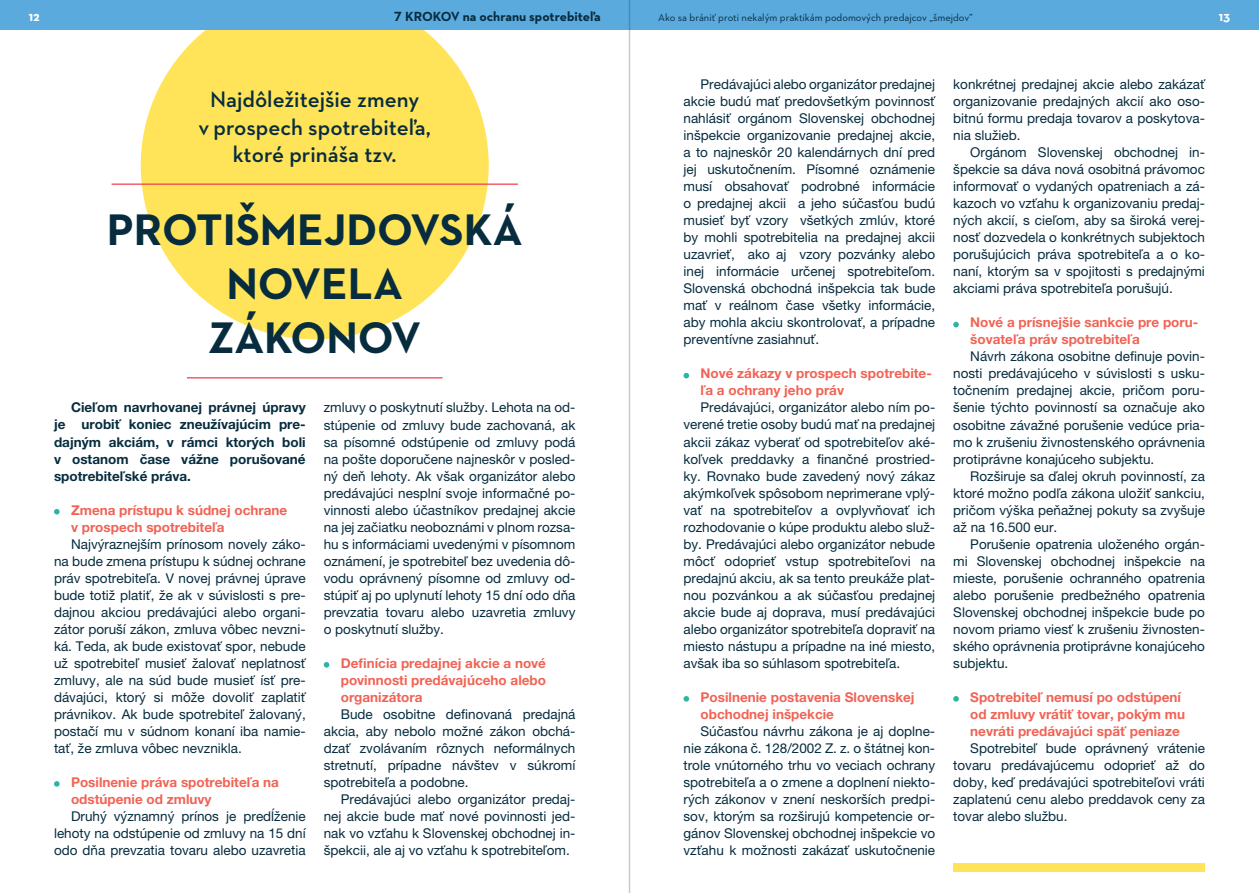
<style>
.page{position:relative;width:1259px;height:893px;background:#fff}
.page>*{position:absolute;margin:0;border:0;box-sizing:border-box;transform-origin:0 0}
.t1{font:700 45px/54px "Neutraface 2 Text";color:#062c3e;text-align:center}
.t2{font:600 22.8px/27.3px "Neutraface 2 Text";color:#062c3e;text-align:center}
.t3{font:13.5px/17px "Helvetica Neue LT Pro";color:#062c3e;text-align:justify}
.t4{font:700 13.5px/17px "Helvetica Neue LT Pro";color:#f16355}
.t5{font:700 13.5px/17px "Helvetica Neue LT Pro";color:#062c3e;text-align:justify}
.t6{font:700 13.5px "Neutraface 2 Text";color:#062c3e}
.t7{font:700 13.5px "Neutraface 2 Text";color:#fff}
.t8{font:10.5px "Neutraface 2 Text";color:#062c3e}
</style>
<div class="page">
<svg style="left:141px;top:30px;width:348px;height:309px;fill:#ffe459"></svg>
<div style="left:0;top:0;width:1259px;height:30px;background:#5baade"></div>
<hr style="left:629px;top:0;width:1px;height:893px;background:#062c3e">
<div style="left:953px;top:863px;width:252px;height:9px;background:#ffe459"></div>
<svg style="left:54px;top:509px;width:6px;height:5px"></svg>
<svg style="left:54px;top:781px;width:6px;height:6px"></svg>
<svg style="left:324px;top:662px;width:5px;height:6px"></svg>
<svg style="left:683px;top:373px;width:6px;height:5px"></svg>
<svg style="left:683px;top:696px;width:6px;height:6px"></svg>
<svg style="left:953px;top:322px;width:6px;height:5px"></svg>
<svg style="left:953px;top:696px;width:6px;height:6px"></svg>
<hr style="left:187px;top:377px;width:255px;height:1px;background:#ef3a4f">
<hr style="left:112px;top:184px;width:406px;height:1px;background:#ef3a4f">
<p class="t7" style="left:29px;top:7px;width:12px">12</p>
<p class="t6" style="left:394px;top:7px;width:208px">7 KROKOV na ochranu spotrebiteľa</p>
<p class="t8" style="left:658px;top:11px;width:316px">Ako sa brániť proti nekalým praktikám podomových predajcov „šmejdov”</p>
<p class="t7" style="left:1218px;top:7px;width:13px">13</p>
<h2 class="t2" style="left:198px;top:86px;width:234px">Najdôležitejšie zmeny<br>v prospech spotrebiteľa, ktoré prináša tzv.</h2>
<h1 class="t1" style="left:107px;top:203px;width:417px">PROTIŠMEJDOVSKÁ<br>NOVELA<br>ZÁKONOV</h1>
<p class="t5" style="left:54px;top:399px;width:253px;text-indent:17px">Cieľom navrhovanej právnej úpravy je urobiť koniec zneužívajúcim pre&shy;dajným akciám, v rámci ktorých boli v ostanom čase vážne porušované spotrebiteľské práva.</p>
<p class="t4" style="left:71px;top:501px;width:218px">Zmena prístupu k súdnej ochrane v prospech spotrebiteľa</p>
<p class="t3" style="left:54px;top:535px;width:253px;text-indent:17px">Najvýraznejším prínosom novely záko&shy;na bude zmena prístupu k súdnej ochrane práv spotrebiteľa. V novej právnej úprave bude totiž platiť, že ak v súvislosti s pre&shy;dajnou akciou predávajúci alebo organi&shy;zátor poruší zákon, zmluva vôbec nevzni&shy;ká. Teda, ak bude existovať spor, nebude už spotrebiteľ musieť žalovať neplatnosť zmluvy, ale na súd bude musieť ísť pre&shy;dávajúci, ktorý si môže dovoliť zaplatiť právnikov. Ak bude spotrebiteľ žalovaný, postačí mu v súdnom konaní iba namie&shy;tať, že zmluva vôbec nevznikla.</p>
<p class="t4" style="left:71px;top:773px;width:209px">Posilnenie práva spotrebiteľa na odstúpenie od zmluvy</p>
<p class="t3" style="left:54px;top:807px;width:253px;text-indent:17px">Druhý významný prínos je predĺženie lehoty na odstúpenie od zmluvy na 15 dní odo dňa prevzatia tovaru alebo uzavretia</p>
<p class="t3" style="left:324px;top:399px;width:253px">zmluvy o poskytnutí služby. Lehota na od&shy;stúpenie od zmluvy bude zachovaná, ak sa písomné odstúpenie od zmluvy podá na pošte doporučene najneskôr v posled&shy;ný deň lehoty. Ak však organizátor alebo predávajúci nesplní svoje informačné po&shy;vinnosti alebo účastníkov predajnej akcie na jej začiatku neoboznámi v plnom rozsa&shy;hu s informáciami uvedenými v písomnom oznámení, je spotrebiteľ bez uvedenia dô&shy;vodu oprávnený písomne od zmluvy od&shy;stúpiť aj po uplynutí lehoty 15 dní odo dňa prevzatia tovaru alebo uzavretia zmluvy o poskytnutí služby.</p>
<p class="t4" style="left:341px;top:654px;width:207px;text-align:justify">Definícia predajnej akcie a nové povinnosti predávajúceho alebo organizátora</p>
<p class="t3" style="left:324px;top:705px;width:253px;text-indent:17px">Bude osobitne definovaná predajná akcia, aby nebolo možné zákon obchá&shy;dzať zvolávaním rôznych neformálnych stretnutí, prípadne návštev v súkromí spotrebiteľa a podobne.</p>
<p class="t3" style="left:324px;top:790px;width:253px;text-indent:17px">Predávajúci alebo organizátor predaj&shy;nej akcie bude mať nové povinnosti jed&shy;nak vo vzťahu k Slovenskej obchodnej in&shy;špekcii, ale aj vo vzťahu k spotrebiteľom.</p>
<p class="t3" style="left:683px;top:76px;width:253px;text-indent:17px">Predávajúci alebo organizátor predajnej akcie budú mať predovšetkým povinnosť nahlásiť orgánom Slovenskej obchodnej inšpekcie organizovanie predajnej akcie, a to najneskôr 20 kalendárnych dní pred jej uskutočnením. Písomné oznámenie musí obsahovať podrobné informácie o predajnej akcii a jeho súčasťou budú musieť byť vzory všetkých zmlúv, ktoré by mohli spotrebitelia na predajnej akcii uzavrieť, ako aj vzory pozvánky alebo inej informácie určenej spotrebiteľom.<br>Slovenská obchodná inšpekcia tak bude mať v reálnom čase všetky informácie, aby mohla akciu skontrolovať, a prípadne preventívne zasiahnuť.</p>
<p class="t4" style="left:700px;top:365px;width:233px">Nové zákazy v prospech spotrebite&shy;ľa a ochrany jeho práv</p>
<p class="t3" style="left:683px;top:399px;width:253px;text-indent:17px">Predávajúci, organizátor alebo ním po&shy;verené tretie osoby budú mať na predajnej akcii zákaz vyberať od spotrebiteľov aké&shy;koľvek preddavky a finančné prostried&shy;ky. Rovnako bude zavedený nový zákaz akýmkoľvek spôsobom neprimerane vplý&shy;vať na spotrebiteľov a ovplyvňovať ich rozhodovanie o kúpe produktu alebo služ&shy;by. Predávajúci alebo organizátor nebude môcť odoprieť vstup spotrebiteľovi na predajnú akciu, ak sa tento preukáže plat&shy;nou pozvánkou a ak súčasťou predajnej akcie bude aj doprava, musí predávajúci alebo organizátor spotrebiteľa dopraviť na miesto nástupu a prípadne na iné miesto, avšak iba so súhlasom spotrebiteľa.</p>
<p class="t4" style="left:700px;top:688px;width:215px">Posilnenie postavenia Slovenskej obchodnej inšpekcie</p>
<p class="t3" style="left:683px;top:722px;width:253px;text-indent:17px">Súčasťou návrhu zákona je aj doplne&shy;nie zákona č. 128/2002 Z. z. o štátnej kon&shy;trole vnútorného trhu vo veciach ochrany spotrebiteľa a o zmene a doplnení niekto&shy;rých zákonov v znení neskorších predpi&shy;sov, ktorým sa rozširujú kompetencie or&shy;gánov Slovenskej obchodnej inšpekcie vo vzťahu k možnosti zakázať uskutočnenie</p>
<p class="t3" style="left:953px;top:76px;width:253px">konkrétnej predajnej akcie alebo zakázať organizovanie predajných akcií ako oso&shy;bitnú formu predaja tovarov a poskytova&shy;nia služieb.</p>
<p class="t3" style="left:953px;top:144px;width:253px;text-indent:17px">Orgánom Slovenskej obchodnej in&shy;špekcie sa dáva nová osobitná právomoc informovať o vydaných opatreniach a zá&shy;kazoch vo vzťahu k organizovaniu predaj&shy;ných akcií, s cieľom, aby sa široká verej&shy;nosť dozvedela o konkrétnych subjektoch porušujúcich práva spotrebiteľa a o ko&shy;naní, ktorým sa v spojitosti s predajnými akciami práva spotrebiteľa porušujú.</p>
<p class="t4" style="left:970px;top:314px;width:229px">Nové a prísnejšie sankcie pre poru&shy;šovateľa práv spotrebiteľa</p>
<p class="t3" style="left:953px;top:348px;width:253px;text-indent:17px">Návrh zákona osobitne definuje povin&shy;nosti predávajúceho v súvislosti s usku&shy;točnením predajnej akcie, pričom poru&shy;šenie týchto povinností sa označuje ako osobitne závažné porušenie vedúce pria&shy;mo k zrušeniu živnostenského oprávnenia protiprávne konajúceho subjektu.</p>
<p class="t3" style="left:953px;top:467px;width:253px;text-indent:17px">Rozširuje sa ďalej okruh povinností, za ktoré možno podľa zákona uložiť sankciu, pričom výška peňažnej pokuty sa zvyšuje až na 16.500 eur.</p>
<p class="t3" style="left:953px;top:535px;width:253px;text-indent:17px">Porušenie opatrenia uloženého orgán&shy;mi Slovenskej obchodnej inšpekcie na mieste, porušenie ochranného opatrenia alebo porušenie predbežného opatrenia Slovenskej obchodnej inšpekcie bude po novom priamo viesť k zrušeniu živnosten&shy;ského oprávnenia protiprávne konajúceho subjektu.</p>
<p class="t4" style="left:970px;top:688px;width:216px">Spotrebiteľ nemusí po odstúpení od zmluvy vrátiť tovar, pokým mu nevráti predávajúci späť peniaze</p>
<p class="t3" style="left:953px;top:739px;width:253px;text-indent:17px">Spotrebiteľ bude oprávnený vrátenie tovaru predávajúcemu odoprieť až do doby, keď predávajúci spotrebiteľovi vráti zaplatenú cenu alebo preddavok ceny za tovar alebo službu.</p>
</div>
